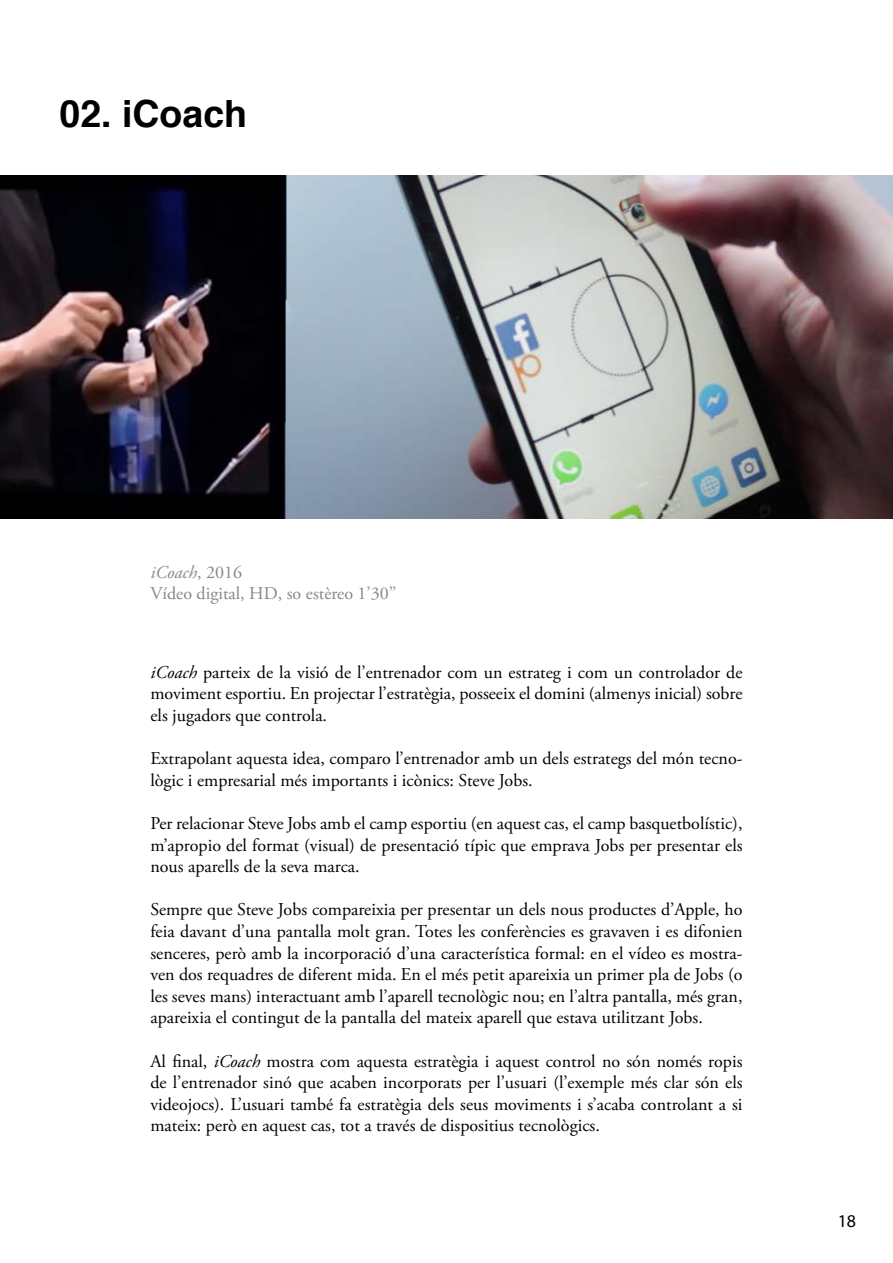
<style>
.page{position:relative;width:893px;height:1263px;background:#fff}
.page>*{position:absolute;margin:0;border:0;box-sizing:border-box;transform-origin:0 0}
.t1{font:700 37.5px "Helvetica";color:#000}
.t2{font:18px/21.6px "Adobe Garamond Pro";color:#000;text-align:justify}
.t3{font:18px/21.6px "Adobe Garamond Pro";color:#878787}
.t4{font:18px "Myriad Pro";color:#000}
.s1{font-style:italic}
</style>
<div class="page">
<img style="left:0;top:175px;width:893px;height:344px">
<h1 class="t1" style="left:60px;top:84px;width:189px">02. iCoach</h1>
<p class="t3" style="left:150px;top:562px;width:248px"><span class="s1">iCoach</span>, 2016<br>Vídeo digital, HD, so estèreo 1’30’’</p>
<p class="t2" style="left:150px;top:662px;width:594px"><span class="s1">iCoach</span> parteix de la visió de l’entrenador com un estrateg i com un controlador de moviment esportiu. En projectar l’estratègia, posseeix el domini (almenys inicial) sobre els jugadors que controla.</p>
<p class="t2" style="left:150px;top:748px;width:594px">Extrapolant aquesta idea, comparo l’entrenador amb un dels estrategs del món tecno&shy;lògic i empresarial més importants i icònics: Steve Jobs.</p>
<p class="t2" style="left:150px;top:813px;width:594px">Per relacionar Steve Jobs amb el camp esportiu (en aquest cas, el camp basquetbolístic), m’apropio del format (visual) de presentació típic que emprava Jobs per presentar els nous aparells de la seva marca.</p>
<p class="t2" style="left:150px;top:899px;width:594px">Sempre que Steve Jobs compareixia per presentar un dels nous productes d’Apple, ho feia davant d’una pantalla molt gran. Totes les conferències es gravaven i es difonien senceres, però amb la incorporació d’una característica formal: en el vídeo es mostra&shy;ven dos requadres de diferent mida. En el més petit apareixia un primer pla de Jobs (o les seves mans) interactuant amb l’aparell tecnològic nou; en l’altra pantalla, més gran, apareixia el contingut de la pantalla del mateix aparell que estava utilitzant Jobs.</p>
<p class="t2" style="left:150px;top:1051px;width:594px">Al final, <span class="s1">iCoach</span> mostra com aquesta estratègia i aquest control no són només ropis de l’entrenador sinó que acaben incorporats per l’usuari (l’exemple més clar són els videojocs). L’usuari també fa estratègia dels seus moviments i s’acaba controlant a si mateix: però en aquest cas, tot a través de dispositius tecnològics.</p>
<p class="t4" style="left:838px;top:1209px;width:20px">18</p>
</div>
